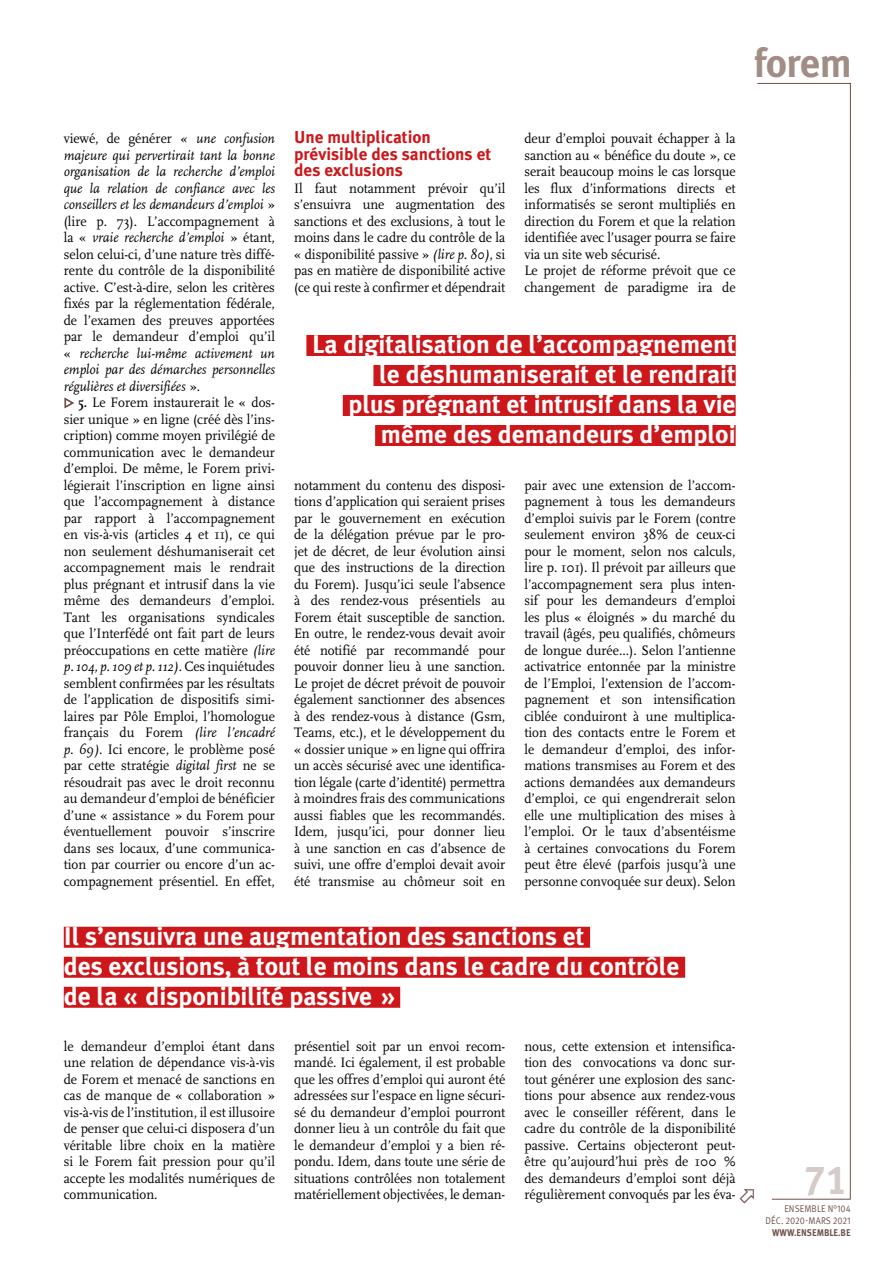
<style>
.page{position:relative;width:893px;height:1263px;background:#fff}
.page>*{position:absolute;margin:0;border:0;box-sizing:border-box;transform-origin:0 0}
.t1{font:700 40.5px "Meta Plus";color:#a28d86}
.t2{font:40.5px "Meta Plus Bold Caps";color:#d5cbc9}
.t3{font:700 25.5px/30px "Meta Plus";color:#fff;text-align:right}
.t4{font:700 17.25px/16.5px "Meta Plus";color:#cd171a}
.t5{font:14.25px/16.5px "FF Scala";letter-spacing:-.005em;color:#000;text-align:justify;scale:.95 1}
.t6{font:italic 14.25px/16.5px "FF Scala";color:#000;text-align:justify;scale:.95 1}
.t7{font:9.75px/12px "Meta Pro";letter-spacing:.01em;color:#6f524b;text-align:right;scale:.9 1}
.t8{font:700 9.75px "Meta Plus";color:#6f524b;scale:.9 1}
.s1{font-style:normal}
.s2{font-weight:700}
.s3{font-style:italic}
</style>
<div class="page">
<svg style="left:757px;top:83px;width:94px;height:1116px"></svg>
<div style="left:306px;top:335px;width:430px;height:21px;background:#cd171a"></div>
<div style="left:373px;top:365px;width:363px;height:21px;background:#cd171a"></div>
<div style="left:343px;top:395px;width:393px;height:21px;background:#cd171a"></div>
<div style="left:375px;top:425px;width:361px;height:21px;background:#cd171a"></div>
<div style="left:64px;top:927px;width:526px;height:21px;background:#cd171a"></div>
<div style="left:64px;top:957px;width:621px;height:21px;background:#cd171a"></div>
<div style="left:64px;top:987px;width:336px;height:21px;background:#cd171a"></div>
<svg style="left:64px;top:397px;width:10px;height:11px"></svg>
<h1 class="t1" style="left:754px;top:39px;width:100px">forem</h1>
<p class="t6" style="left:64px;top:131px;width:224px"><span class="s1">viewé, de générer</span> « une confusion majeure qui pervertirait tant la bonne organisation de la recherche d’emploi que la relation de confiance avec les conseillers et les demandeurs d’emploi <span class="s1">» (lire p. 73). L’accompagnement à la «</span> vraie recherche d’emploi <span class="s1">» étant, selon celui-ci, d’une nature très diffé&shy;rente du contrôle de la disponibilité active. C’est-à-dire, selon les critères fixés par la réglementation fédérale, de l’examen des preuves apportées par le demandeur d’emploi qu’il «</span> recherche lui-même activement un emploi par des démarches personnelles régulières et diversifiées <span class="s1">».</span></p>
<p class="t5" style="left:64px;top:394px;width:224px;text-indent:14px"><span class="s2">5.</span> Le Forem instaurerait le « dos&shy;sier unique » en ligne (créé dès l’ins&shy;cription) comme moyen privilégié de communication avec le demandeur d’emploi. De même, le Forem privi&shy;légierait l’inscription en ligne ainsi que l’accompagnement à distance par rapport à l’accompagnement en vis-à-vis (articles 4 et 11), ce qui non seulement déshumaniserait cet accompagnement mais le rendrait plus prégnant et intrusif dans la vie même des demandeurs d’emploi.<br>Tant les organisations syndicales que l’Interfédé ont fait part de leurs préoccupations en cette matière <span class="s3">(lire p. 104, p. 109 et p. 112)</span>. Ces inquiétudes semblent confirmées par les résultats de l’application de dispositifs simi&shy;laires par Pôle Emploi, l’homologue français du Forem <span class="s3">(lire l’encadré p. 69)</span>. Ici encore, le problème posé par cette stratégie <span class="s3">digital first</span> ne se résoudrait pas avec le droit reconnu au demandeur d’emploi de bénéficier d’une « assistance » du Forem pour éventuellement pouvoir s’inscrire dans ses locaux, d’une communica&shy;tion par courrier ou encore d’un ac&shy;compagnement présentiel. En effet,</p>
<p class="t4" style="left:294px;top:129px;width:199px">Une multiplication prévisible des sanctions et des exclusions</p>
<p class="t5" style="left:294px;top:180px;width:224px">Il faut notamment prévoir qu’il s’ensuivra une augmentation des sanctions et des exclusions, à tout le moins dans le cadre du contrôle de la « disponibilité passive » <span class="s3">(lire p. 80)</span>, si pas en matière de disponibilité active (ce qui reste à confirmer et dépendrait</p>
<p class="t5" style="left:524px;top:130px;width:224px;text-align:left">deur d’emploi pouvait échapper à la sanction au « bénéfice du doute », ce serait beaucoup moins le cas lorsque les flux d’informations directs et informatisés se seront multipliés en direction du Forem et que la relation identifiée avec l’usager pourra se faire via un site web sécurisé.<br>Le projet de réforme prévoit que ce changement de paradigme ira de</p>
<h2 class="t3" style="left:312px;top:329px;width:425px">La digitalisation de l’accompagnement le déshumaniserait et le rendrait<br>plus prégnant et intrusif dans la vie même des demandeurs d’emploi</h2>
<p class="t5" style="left:294px;top:477px;width:224px">notamment du contenu des disposi&shy;tions d’application qui seraient prises par le gouvernement en exécution de la délégation prévue par le pro&shy;jet de décret, de leur évolution ainsi que des instructions de la direction du Forem). Jusqu’ici seule l’absence à des rendez-vous présentiels au Forem était susceptible de sanction.<br>En outre, le rendez-vous devait avoir été notifié par recommandé pour pouvoir donner lieu à une sanction.<br>Le projet de décret prévoit de pouvoir également sanctionner des absences à des rendez-vous à distance (Gsm, Teams, etc.), et le développement du « dossier unique » en ligne qui offrira un accès sécurisé avec une identifica&shy;tion légale (carte d’identité) permettra à moindres frais des communications aussi fiables que les recommandés.<br>Idem, jusqu’ici, pour donner lieu à une sanction en cas d’absence de suivi, une offre d’emploi devait avoir été transmise au chômeur soit en</p>
<p class="t5" style="left:524px;top:477px;width:224px">pair avec une extension de l’accom&shy;pagnement à tous les demandeurs d’emploi suivis par le Forem (contre seulement environ 38% de ceux-ci pour le moment, selon nos calculs, lire p. 101). Il prévoit par ailleurs que l’accompagnement sera plus inten&shy;sif pour les demandeurs d’emploi les plus « éloignés » du marché du travail (âgés, peu qualifiés, chômeurs de longue durée...). Selon l’antienne activatrice entonnée par la ministre de l’Emploi, l’extension de l’accom&shy;pagnement et son intensification ciblée conduiront à une multiplica&shy;tion des contacts entre le Forem et le demandeur d’emploi, des infor&shy;mations transmises au Forem et des actions demandées aux demandeurs d’emploi, ce qui engendrerait selon elle une multiplication des mises à l’emploi. Or le taux d’absentéisme à certaines convocations du Forem peut être élevé (parfois jusqu’à une personne convoquée sur deux). Selon</p>
<h2 class="t3" style="left:64px;top:921px;width:617px;text-align:left">Il s’ensuivra une augmentation des sanctions et<br>des exclusions, à tout le moins dans le cadre du contrôle de la « disponibilité passive »</h2>
<p class="t5" style="left:64px;top:1038px;width:224px">le demandeur d’emploi étant dans une relation de dépendance vis-à-vis de Forem et menacé de sanctions en cas de manque de « collaboration » vis-à-vis de l’institution, il est illusoire de penser que celui-ci disposera d’un véritable libre choix en la matière si le Forem fait pression pour qu’il accepte les modalités numériques de communication.</p>
<p class="t5" style="left:294px;top:1038px;width:224px">présentiel soit par un envoi recom&shy;mandé. Ici également, il est probable que les offres d’emploi qui auront été adressées sur l’espace en ligne sécuri&shy;sé du demandeur d’emploi pourront donner lieu à un contrôle du fait que le demandeur d’emploi y a bien ré&shy;pondu. Idem, dans toute une série de situations contrôlées non totalement matériellement objectivées, le deman-</p>
<p class="t5" style="left:524px;top:1038px;width:224px">nous, cette extension et intensifica&shy;tion des convocations va donc sur&shy;tout générer une explosion des sanc&shy;tions pour absence aux rendez-vous avec le conseiller référent, dans le cadre du contrôle de la disponibilité passive. Certains objecteront peut&shy;être qu’aujourd’hui près de 100 % des demandeurs d’emploi sont déjà régulièrement convoqués par les éva-</p>
<h1 class="t2" style="left:804px;top:1156px;width:45px">71</h1>
<p class="t7" style="left:766px;top:1203px;width:96px">ENSEMBLE N°104<br>DÉC. 2020-MARS 2021</p>
<p class="t8" style="left:772px;top:1227px;width:89px">www.ensemble.be</p>
</div>
